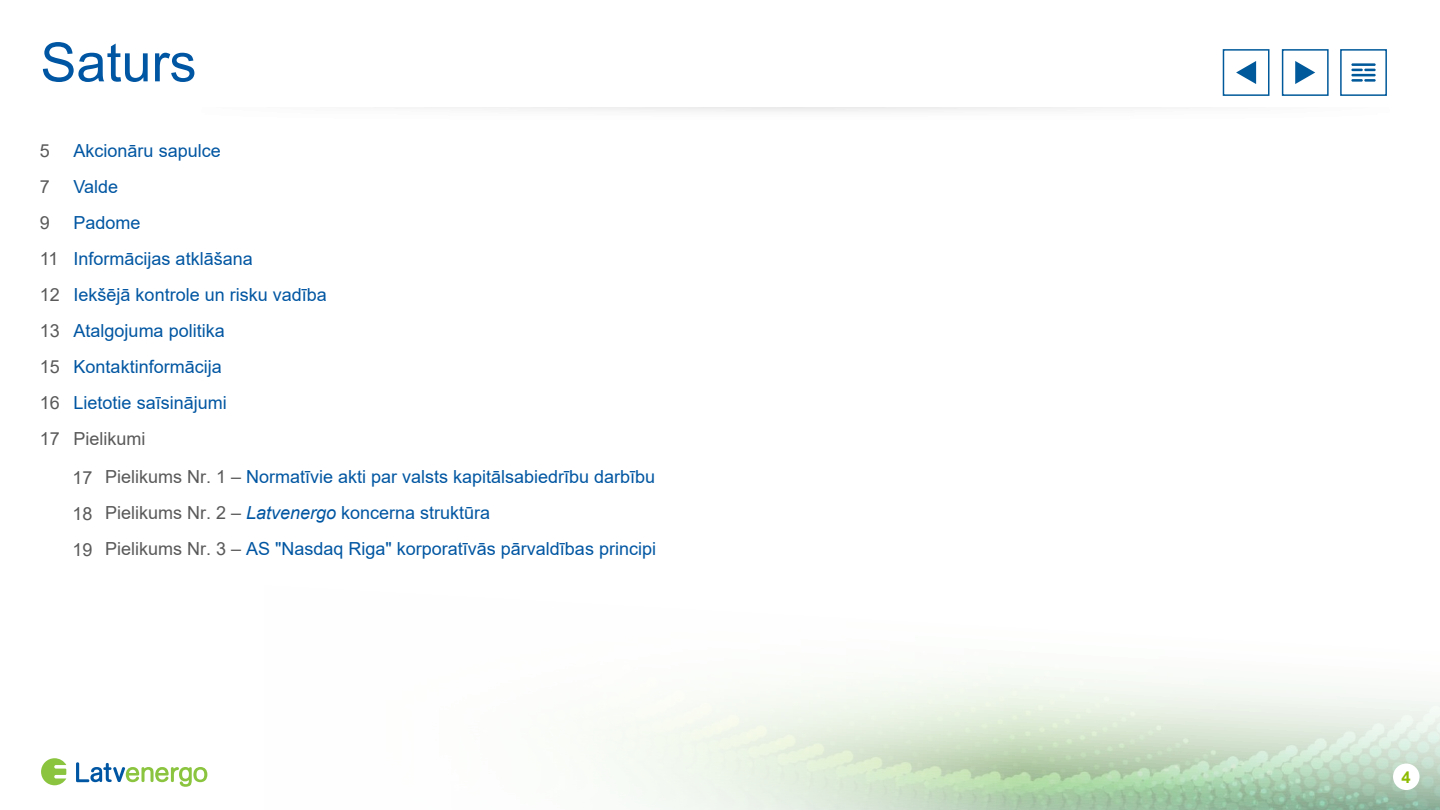
<style>
.page{position:relative;width:1440px;height:810px;background:#fff}
.page>*{position:absolute;margin:0;border:0;box-sizing:border-box;transform-origin:0 0}
.t1{font:54px "Arial";color:#0056a2}
.t2{font:18px/36px "Arial";color:#0056a2}
.t3{font:18px/36px "Arial";color:#595959}
.t4{font:700 16.5px "Arial";color:#8dbb00}
.s1{color:#595959}
.s2{font-style:italic}
</style>
<div class="page">
<svg style="left:1024px;top:675px;width:413px;height:135px"></svg>
<svg style="left:52px;top:673px;width:972px;height:137px"></svg>
<div style="left:1393px;top:764px;width:27px;height:26px;background:#fff;border-radius:50%"></div>
<svg style="left:41px;top:758px;width:25px;height:27px"></svg>
<svg style="left:76px;top:762px;width:131px;height:25px"></svg>
<svg style="left:1295px;top:61px;width:20px;height:23px"></svg>
<svg style="left:1236px;top:61px;width:20px;height:23px"></svg>
<hr style="left:1351px;top:63px;width:25px;height:3px;background:#00599a">
<hr style="left:1351px;top:74px;width:25px;height:2px;background:#00599a">
<svg style="left:1351px;top:69px;width:25px;height:2px"></svg>
<svg style="left:1351px;top:79px;width:25px;height:3px"></svg>
<div style="left:1223px;top:49px;width:46px;height:47px;border:2px solid #00599a"></div>
<div style="left:1282px;top:49px;width:47px;height:47px;border:2px solid #00599a"></div>
<div style="left:1340px;top:49px;width:47px;height:47px;border:2px solid #00599a"></div>
<h1 class="t1" style="left:40px;top:25px;width:158px">Saturs</h1>
<p class="t3" style="left:40px;top:132px;width:22px">5<br>7<br>9<br>11<br>12<br>13<br>15<br>16<br>17</p>
<p class="t2" style="left:74px;top:133px;width:255px">Akcionāru sapulce<br>Valde<br>Padome<br>Informācijas atklāšana<br>Iekšējā kontrole un risku vadība<br>Atalgojuma politika<br>Kontaktinformācija<br>Lietotie saīsinājumi</p>
<p class="t3" style="left:74px;top:421px;width:73px">Pielikumi</p>
<p class="t3" style="left:72px;top:460px;width:22px;text-align:justify">17<br>18<br>19</p>
<p class="t2" style="left:105px;top:459px;width:552px"><span class="s1">Pielikums Nr. 1 –</span> Normatīvie akti par valsts kapitālsabiedrību darbību<br><span class="s1">Pielikums Nr. 2 –</span> <span class="s2">Latvenergo</span> koncerna struktūra<br><span class="s1">Pielikums Nr. 3 –</span> AS "Nasdaq Riga" korporatīvās pārvaldības principi</p>
<p class="t4" style="left:1402px;top:765px;width:11px">4</p>
</div>
